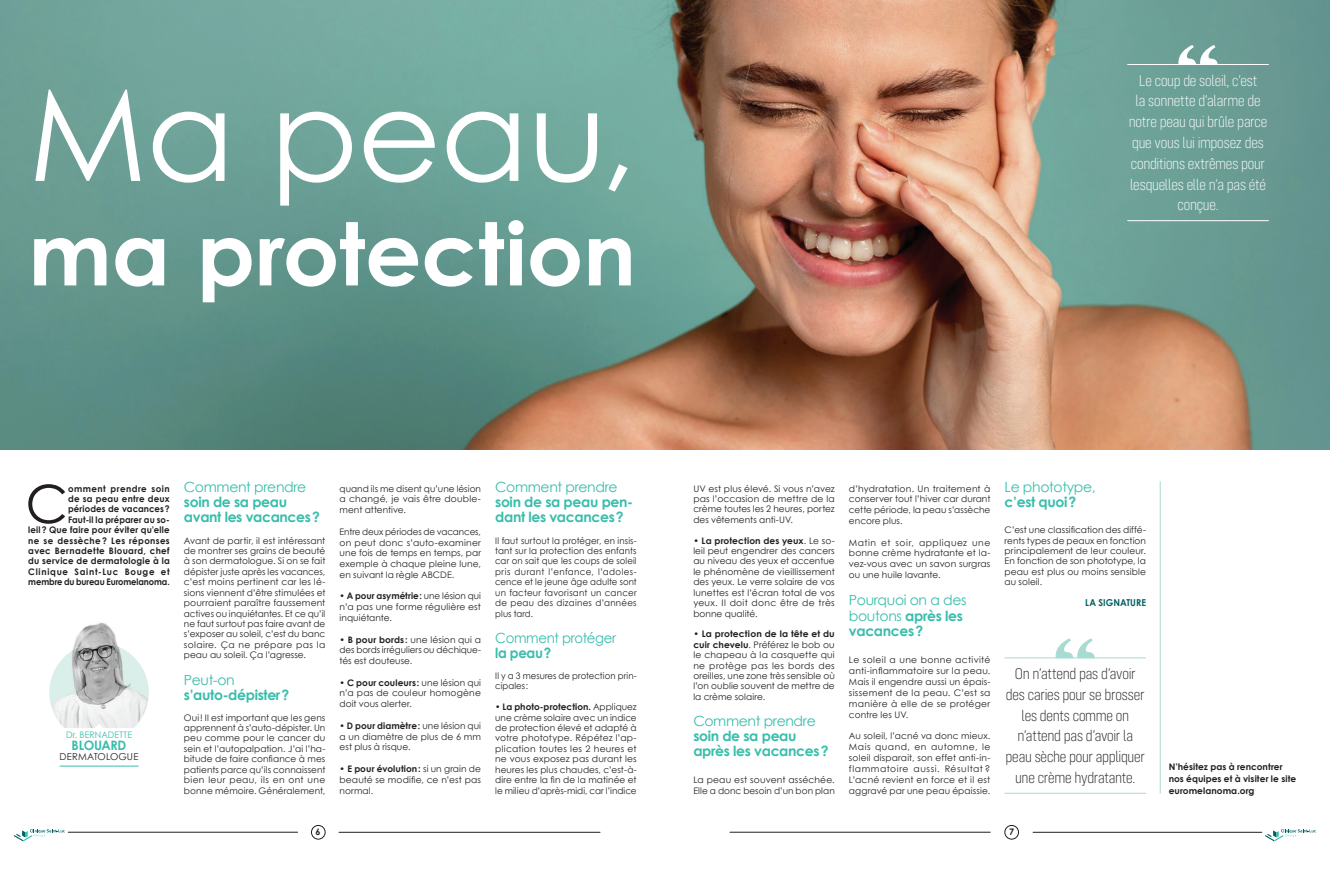
<style>
.page{position:relative;width:1330px;height:874px;background:#fff}
.page>*{position:absolute;margin:0;border:0;box-sizing:border-box;transform-origin:0 0}
.t1{font:127px "Century Gothic";letter-spacing:-.01em;color:#fff}
.t2{font:700 87px "Century Gothic";letter-spacing:-.005em;color:#fff}
.t3{font:52.4px "Century Gothic";color:#231f20}
.t4{font:200 16px/20.8px "Config Condensed";letter-spacing:-.015em;color:#fff;text-align:center}
.t5{font:200 16px/20.8px "Config Condensed";letter-spacing:-.015em;color:#231f20;text-align:center}
.t6{font:700 14px/15px "Century Gothic";letter-spacing:-.025em;color:#38beab}
.t7{font:14px/15.5px "Century Gothic";letter-spacing:-.025em;color:#38beab}
.t8{font:14px "Century Gothic";letter-spacing:-.025em;color:#38beab;scale:.95 1}
.t9{font:700 14px "Century Gothic";letter-spacing:-.025em;color:#38beab;scale:.95 1}
.t10{font:700 13px "Century Gothic";letter-spacing:-.025em;color:#38beab}
.t11{font:9.5px "Century Gothic";letter-spacing:.01em;color:#231f20}
.t12{font:700 9.5px "Century Gothic";letter-spacing:.005em;color:#005f61;scale:.95 1}
.t13{font:9px/10.4px "Century Gothic";letter-spacing:.01em;color:#231f20;text-align:justify}
.t14{font:700 9px/10.4px "Century Gothic";letter-spacing:.02em;color:#231f20}
.t15{font:9px/10.4px "Century Gothic";letter-spacing:.01em;color:#231f20;text-align:justify;scale:.96 1}
.t16{font:9px/10.4px "Century Gothic";letter-spacing:.01em;color:#231f20;scale:.95 1}
.t17{font:9px "Century Gothic";letter-spacing:.01em;color:#38beab}
.s1{font-weight:700}
</style>
<div class="page">
<div style="left:311px;top:824px;width:14px;height:15px;border:1px solid #231f20;border-radius:50%"></div>
<div style="left:1004px;top:824px;width:14px;height:15px;border:1px solid #231f20;border-radius:50%"></div>
<hr style="left:68px;top:831px;width:229px;height:1px;background:#231f20">
<hr style="left:730px;top:831px;width:260px;height:1px;background:#231f20">
<hr style="left:339px;top:831px;width:261px;height:1px;background:#231f20">
<hr style="left:1033px;top:831px;width:228px;height:1px;background:#231f20">
<svg style="left:14px;top:829px;width:51px;height:12px"></svg>
<svg style="left:1265px;top:829px;width:50px;height:12px"></svg>
<img style="left:0;top:0;width:1329px;height:449px">
<hr style="left:1127px;top:220px;width:141px;height:1px;background:#fff">
<svg style="left:1178px;top:45px;width:39px;height:19px"></svg>
<hr style="left:1127px;top:64px;width:141px;height:1px;background:#fff">
<svg style="left:49px;top:642px;width:100px;height:99px"></svg>
<img style="left:49px;top:680px;width:7px;height:31px">
<img style="left:142px;top:680px;width:7px;height:31px">
<img style="left:53px;top:711px;width:29px;height:17px">
<img style="left:82px;top:719px;width:34px;height:9px">
<img style="left:116px;top:711px;width:29px;height:17px">
<div style="left:49px;top:728px;width:100px;height:36px;background:#fff"></div>
<svg style="left:94px;top:723px;width:10px;height:5px"></svg>
<hr style="left:60px;top:765px;width:78px;height:1px;background:#38beab">
<img style="left:74px;top:630px;width:8px;height:15px">
<img style="left:82px;top:622px;width:34px;height:23px">
<img style="left:55px;top:645px;width:28px;height:24px">
<img style="left:83px;top:642px;width:32px;height:27px">
<img style="left:115px;top:645px;width:28px;height:24px">
<img style="left:51px;top:669px;width:96px;height:27px">
<img style="left:56px;top:695px;width:27px;height:24px">
<img style="left:83px;top:695px;width:17px;height:27px">
<img style="left:115px;top:695px;width:27px;height:24px">
<hr style="left:1004px;top:792px;width:142px;height:1px;background:#a8dbd1">
<svg style="left:1055px;top:638px;width:39px;height:19px"></svg>
<hr style="left:1004px;top:657px;width:142px;height:1px;background:#a8dbd1">
<hr style="left:1159px;top:481px;width:1px;height:312px;background:#a8dbd1">
<h1 class="t1" style="left:28px;top:57px;width:609px">Ma peau,</h1>
<h2 class="t2" style="left:28px;top:199px;width:609px">ma protection</h2>
<h3 class="t4" style="left:1128px;top:70px;width:140px">Le coup de soleil, c’est<br>la sonnette d’alarme de notre peau qui brûle parce que vous lui imposez des conditions extrêmes pour lesquelles elle n’a pas été conçue.</h3>
<p class="t14" style="left:28px;top:482px;width:143px;text-align:right">omment prendre soin<br>de sa peau entre deux<br>périodes de vacances ?<br>Faut-il la préparer au so-<br>leil ? Que faire pour éviter qu’elle ne se dessèche ? Les réponses avec Bernadette Blouard, chef du service de dermatologie à la<br>Clinique Saint-Luc Bouge et membre du bureau Euromelanoma.</p>
<h3 class="t7" style="left:184px;top:478px;width:124px">Comment prendre</h3>
<h3 class="t3" style="left:25px;top:471px;width:44px">C</h3>
<h3 class="t6" style="left:184px;top:493px;width:137px">soin de sa peau avant les vacances ?</h3>
<p class="t13" style="left:184px;top:534px;width:143px">Avant de partir, il est intéressant de montrer ses grains de beauté à son dermatologue. Si on se fait dépister juste après les vacances, c’est moins pertinent car les lé&shy;sions viennent d’être stimulées et pourraient paraître faussement actives ou inquiétantes. Et ce qu’il ne faut surtout pas faire avant de s’exposer au soleil, c’est du banc solaire. Ça ne prépare pas la peau au soleil. Ça l’agresse.</p>
<h3 class="t7" style="left:184px;top:671px;width:52px">Peut-on</h3>
<h3 class="t6" style="left:184px;top:686px;width:107px">s’auto-dépister ?</h3>
<p class="t13" style="left:184px;top:711px;width:143px">Oui ! Il est important que les gens apprennent à s’auto-dépister. Un peu comme pour le cancer du sein et l’autopalpation. J’ai l’ha&shy;bitude de faire confiance à mes patients parce qu’ils connaissent bien leur peau, ils en ont une bonne mémoire. Généralement,</p>
<p class="t17" style="left:66px;top:729px;width:67px">Dr. BERNADETTE</p>
<h3 class="t10" style="left:72px;top:736px;width:56px">BLOUARD</h3>
<p class="t11" style="left:60px;top:750px;width:80px">DERMATOLOGUE</p>
<p class="t13" style="left:339px;top:482px;width:143px;line-height:10.9px">quand ils me disent qu’une lésion a changé, je vais être double&shy;ment attentive.</p>
<p class="t13" style="left:339px;top:525px;width:143px;line-height:10.9px">Entre deux périodes de vacances, on peut donc s’auto-examiner une fois de temps en temps, par exemple à chaque pleine lune, en suivant la règle ABCDE.</p>
<p class="t13" style="left:339px;top:590px;width:143px;line-height:10.9px">• <span class="s1">A pour asymétrie :</span> une lésion qui n’a pas une forme régulière est inquiétante.</p>
<p class="t13" style="left:339px;top:633px;width:143px;line-height:10.9px">• <span class="s1">B pour bords :</span> une lésion qui a des bords irréguliers ou déchique&shy;tés est douteuse.</p>
<p class="t13" style="left:339px;top:676px;width:143px;line-height:10.9px">• <span class="s1">C pour couleurs :</span> une lésion qui n’a pas de couleur homogène doit vous alerter.</p>
<p class="t13" style="left:339px;top:719px;width:143px;line-height:10.9px">• <span class="s1">D pour diamètre :</span> une lésion qui a un diamètre de plus de 6 mm est plus à risque.</p>
<p class="t13" style="left:339px;top:762px;width:143px;line-height:10.9px">• <span class="s1">E pour évolution :</span> si un grain de beauté se modifie, ce n’est pas normal.</p>
<h3 class="t7" style="left:495px;top:478px;width:124px">Comment prendre</h3>
<h3 class="t6" style="left:495px;top:493px;width:139px">soin de sa peau pen&shy;dant les vacances ?</h3>
<p class="t15" style="left:495px;top:534px;width:149px">Il faut surtout la protéger, en insis&shy;tant sur la protection des enfants car on sait que les coups de soleil pris durant l’enfance, l’adoles&shy;cence et le jeune âge adulte sont un facteur favorisant un cancer de peau des dizaines d’années plus tard.</p>
<h3 class="t8" style="left:495px;top:629px;width:129px">Comment protéger</h3>
<h3 class="t9" style="left:495px;top:643px;width:61px">la peau ?</h3>
<p class="t16" style="left:495px;top:670px;width:150px">Il y a 3 mesures de protection prin&shy;cipales :</p>
<p class="t13" style="left:495px;top:701px;width:143px"><span class="s1">• La photo-protection.</span> Appliquez une crème solaire avec un indice de protection élevé et adapté à votre phototype. Répétez l’ap&shy;plication toutes les 2 heures et ne vous exposez pas durant les heures les plus chaudes, c’est-à&shy;dire entre la fin de la matinée et le milieu d’après-midi, car l’indice</p>
<p class="t13" style="left:693px;top:482px;width:143px">UV est plus élevé. Si vous n’avez pas l’occasion de mettre de la crème toutes les 2 heures, portez des vêtements anti-UV.</p>
<p class="t13" style="left:693px;top:534px;width:143px">• <span class="s1">La protection des yeux</span>. Le so&shy;leil peut engendrer des cancers au niveau des yeux et accentue le phénomène de vieillissement des yeux. Le verre solaire de vos lunettes est l’écran total de vos yeux. Il doit donc être de très bonne qualité.</p>
<p class="t13" style="left:693px;top:628px;width:143px">• <span class="s1">La protection de la tête et du cuir chevelu</span>. Préférez le bob ou le chapeau à la casquette qui ne protège pas les bords des oreilles, une zone très sensible où l’on oublie souvent de mettre de la crème solaire.</p>
<h3 class="t7" style="left:693px;top:712px;width:124px">Comment prendre</h3>
<h3 class="t6" style="left:693px;top:727px;width:137px">soin de sa peau après les vacances ?</h3>
<p class="t13" style="left:693px;top:774px;width:143px">La peau est souvent asséchée.<br>Elle a donc besoin d’un bon plan</p>
<p class="t13" style="left:849px;top:482px;width:143px;line-height:10.9px">d’hydratation. Un traitement à conserver tout l’hiver car durant cette période, la peau s’assèche encore plus.</p>
<p class="t13" style="left:849px;top:536px;width:143px;line-height:10.9px">Matin et soir, appliquez une bonne crème hydratante et la&shy;vez-vous avec un savon surgras ou une huile lavante.</p>
<h3 class="t7" style="left:849px;top:591px;width:119px">Pourquoi on a des boutons <span class="s1">après les vacances ?</span></h3>
<p class="t13" style="left:849px;top:654px;width:143px;line-height:10.9px">Le soleil a une bonne activité anti-inflammatoire sur la peau.<br>Mais il engendre aussi un épais&shy;sissement de la peau. C’est sa manière à elle de se protéger contre les UV.</p>
<p class="t13" style="left:849px;top:729px;width:143px;line-height:10.9px">Au soleil, l’acné va donc mieux.<br>Mais quand, en automne, le soleil disparait, son effet anti-in&shy;flammatoire aussi. Résultat ?<br>L’acné revient en force et il est aggravé par une peau épaissie.</p>
<h3 class="t7" style="left:1004px;top:478px;width:93px">Le phototype,</h3>
<h3 class="t6" style="left:1004px;top:493px;width:73px">c’est quoi ?</h3>
<p class="t13" style="left:1004px;top:524px;width:143px">C’est une classification des diffé&shy;rents types de peaux en fonction principalement de leur couleur.<br>En fonction de son phototype, la peau est plus ou moins sensible au soleil.</p>
<p class="t12" style="left:1085px;top:596px;width:66px">LA SIGNATURE</p>
<h3 class="t5" style="left:1005px;top:663px;width:141px">On n’attend pas d’avoir des caries pour se brosser les dents comme on n’attend pas d’avoir la peau sèche pour appliquer une crème hydratante.</h3>
<p class="t14" style="left:1168px;top:760px;width:129px;line-height:11.6px">N’hésitez pas à rencontrer nos équipes et à visiter le site euromelanoma.org</p>
<p class="t14" style="left:316px;top:826px;width:7px">6</p>
<p class="t14" style="left:1009px;top:826px;width:7px">7</p>
</div>
